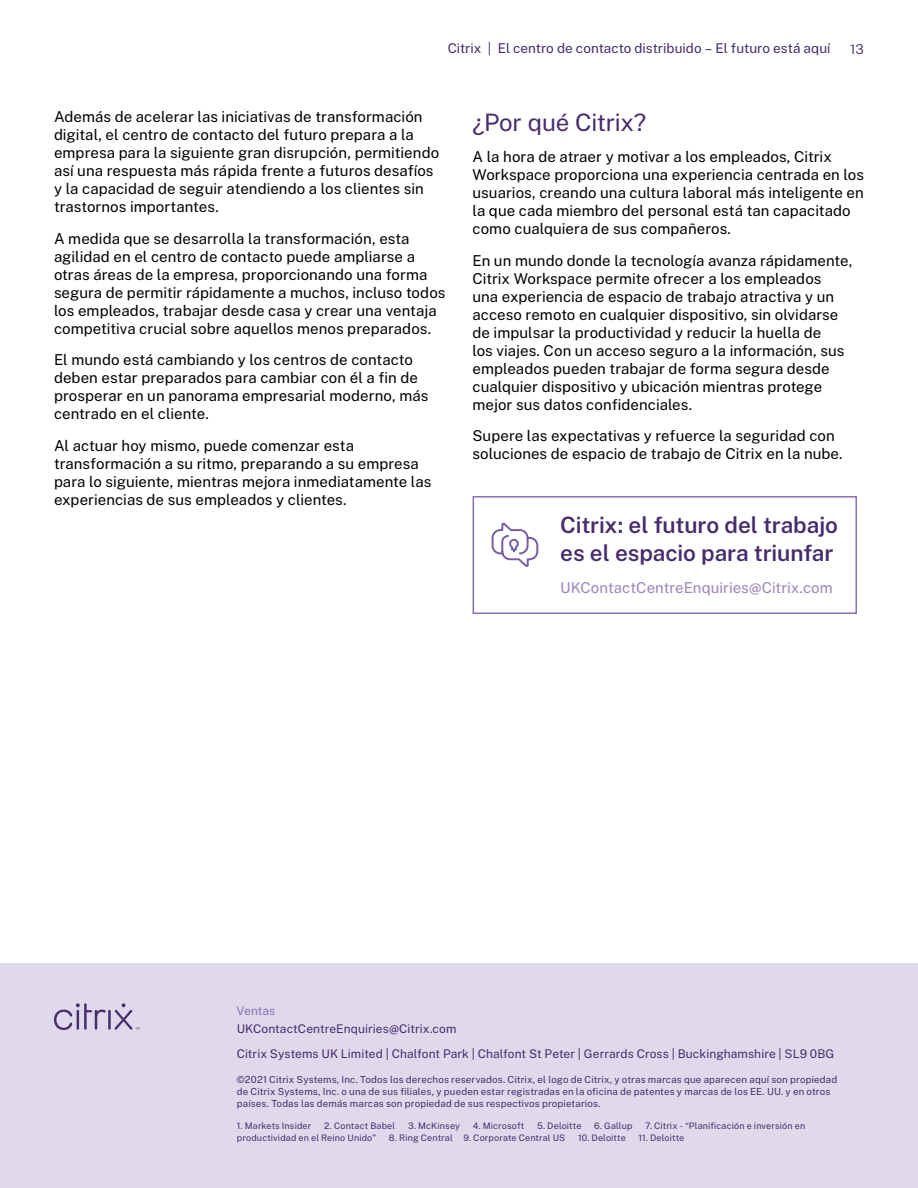
<style>
.page{position:relative;width:918px;height:1188px;background:#fff}
.page>*{position:absolute;margin:0;border:0;box-sizing:border-box;transform-origin:0 0}
.t1{font:24px "Public Sans";letter-spacing:-.01em;color:#462c6b}
.t2{font:600 22.5px/28.5px "Public Sans";letter-spacing:-.005em;color:#462c6b}
.t3{font:15px/18px "Public Sans";letter-spacing:.005em;color:#000}
.t4{font:15px "Public Sans";color:#9f84ba}
.t5{font:13.5px "Public Sans";color:#462c6b}
.t6{font:300 13.5px "Public Sans";color:#462c6b}
.t7{font:12px/24.8px "Public Sans";letter-spacing:.005em;color:#462c6b}
.t8{font:12px "Public Sans";letter-spacing:.005em;color:#8871b3}
.t9{font:9.75px/12px "Public Sans";letter-spacing:.015em;color:#462c6b}
.t10{font:9px "Public Sans";letter-spacing:.02em;color:#462c6b}
</style>
<div class="page">
<div style="left:0;top:963px;width:918px;height:225px;background:#e0d9ec"></div>
<div style="left:473px;top:496px;width:384px;height:118px;border:2px solid #8871b3"></div>
<svg style="left:491px;top:496px;width:48px;height:118px"></svg>
<hr style="left:108px;top:1010px;width:3px;height:20px;background:#462c6b">
<svg style="left:54px;top:1003px;width:52px;height:27px"></svg>
<svg style="left:115px;top:1003px;width:25px;height:27px"></svg>
<p class="t5" style="left:448px;top:38px;width:384px">Citrix | El centro de contacto distribuido – El futuro está aquí</p>
<p class="t6" style="left:850px;top:39px;width:15px">13</p>
<p class="t3" style="left:54px;top:107px;width:387px">Además de acelerar las iniciativas de transformación digital, el centro de contacto del futuro prepara a la empresa para la siguiente gran disrupción, permitiendo así una respuesta más rápida frente a futuros desafíos y la capacidad de seguir atendiendo a los clientes sin trastornos importantes.</p>
<p class="t3" style="left:54px;top:228px;width:393px">A medida que se desarrolla la transformación, esta agilidad en el centro de contacto puede ampliarse a otras áreas de la empresa, proporcionando una forma segura de permitir rápidamente a muchos, incluso todos los empleados, trabajar desde casa y crear una ventaja competitiva crucial sobre aquellos menos preparados.</p>
<p class="t3" style="left:54px;top:350px;width:376px">El mundo está cambiando y los centros de contacto deben estar preparados para cambiar con él a fin de prosperar en un panorama empresarial moderno, más centrado en el cliente.</p>
<p class="t3" style="left:54px;top:435px;width:379px">Al actuar hoy mismo, puede comenzar esta transformación a su ritmo, preparando a su empresa para lo siguiente, mientras mejora inmediatamente las experiencias de sus empleados y clientes.</p>
<h1 class="t1" style="left:472px;top:104px;width:175px">¿Por qué Citrix?</h1>
<p class="t3" style="left:472px;top:147px;width:393px">A la hora de atraer y motivar a los empleados, Citrix Workspace proporciona una experiencia centrada en los usuarios, creando una cultura laboral más inteligente en la que cada miembro del personal está tan capacitado como cualquiera de sus compañeros.</p>
<p class="t3" style="left:472px;top:250px;width:381px">En un mundo donde la tecnología avanza rápidamente, Citrix Workspace permite ofrecer a los empleados<br>una experiencia de espacio de trabajo atractiva y un acceso remoto en cualquier dispositivo, sin olvidarse de impulsar la productividad y reducir la huella de<br>los viajes. Con un acceso seguro a la información, sus empleados pueden trabajar de forma segura desde cualquier dispositivo y ubicación mientras protege mejor sus datos confidenciales.</p>
<p class="t3" style="left:472px;top:426px;width:372px">Supere las expectativas y refuerce la seguridad con soluciones de espacio de trabajo de Citrix en la nube.</p>
<h2 class="t2" style="left:560px;top:509px;width:279px">Citrix: el futuro del trabajo es el espacio para triunfar</h2>
<p class="t4" style="left:560px;top:576px;width:274px">UKContactCentreEnquiries@Citrix.com</p>
<p class="t8" style="left:237px;top:1002px;width:40px">Ventas</p>
<p class="t7" style="left:237px;top:1015px;width:599px">UKContactCentreEnquiries@Citrix.com<br>Citrix Systems UK Limited | Chalfont Park | Chalfont St Peter | Gerrards Cross | Buckinghamshire | SL9 0BG</p>
<p class="t9" style="left:237px;top:1073px;width:602px">©2021 Citrix Systems, Inc. Todos los derechos reservados. Citrix, el logo de Citrix, y otras marcas que aparecen aquí son propiedad de Citrix Systems, Inc. o una de sus filiales, y pueden estar registradas en la oficina de patentes y marcas de los EE. UU. y en otros países. Todas las demás marcas son propiedad de sus respectivos propietarios.</p>
<p class="t10" style="left:237px;top:1119px;width:76px">1. Markets Insider</p>
<p class="t10" style="left:324px;top:1119px;width:73px">2. Contact Babel</p>
<p class="t10" style="left:408px;top:1119px;width:53px">3. McKinsey</p>
<p class="t10" style="left:473px;top:1119px;width:53px">4. Microsoft</p>
<p class="t10" style="left:537px;top:1119px;width:46px">5. Deloitte</p>
<p class="t10" style="left:594px;top:1119px;width:40px">6. Gallup</p>
<p class="t10" style="left:645px;top:1119px;width:161px">7. Citrix - “Planificación e inversión en</p>
<p class="t10" style="left:237px;top:1131px;width:141px">productividad en el Reino Unido”</p>
<p class="t10" style="left:389px;top:1131px;width:178px">8. Ring Central 9. Corporate Central US</p>
<p class="t10" style="left:578px;top:1131px;width:49px">10. Deloitte</p>
<p class="t10" style="left:639px;top:1131px;width:47px">11. Deloitte</p>
</div>
